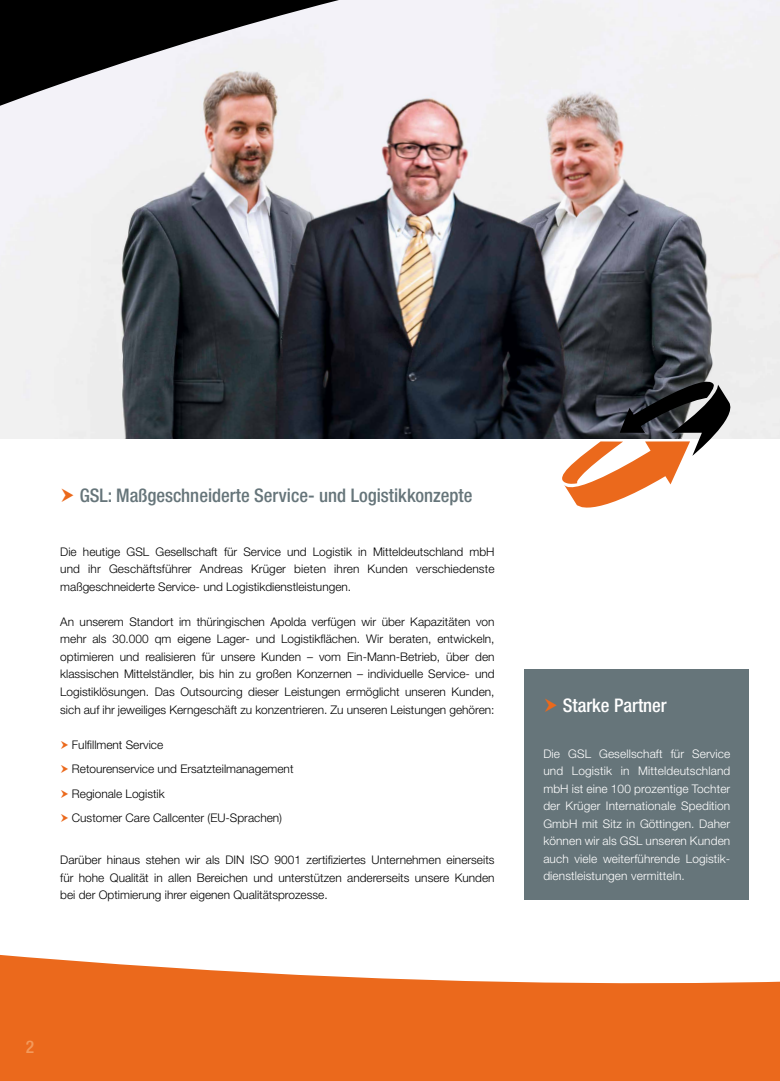
<style>
.page{position:relative;width:780px;height:1081px;background:#fff}
.page>*{position:absolute;margin:0;border:0;box-sizing:border-box;transform-origin:0 0}
.t1{font:500 condensed 18.75px "Helvetica Neue LT Std";color:#66757a}
.t2{font:500 condensed 18.75px "Helvetica Neue LT Std";color:#fff}
.t3{font:500 condensed 17.5px "Helvetica Neue LT Std";color:#f39a5c}
.t4{font:300 11.88px/17.5px "Helvetica Neue LT Std";color:#000;text-align:justify}
.t5{font:300 11.88px/17.5px "Helvetica Neue LT Std";letter-spacing:.01em;color:#fff;text-align:justify}
</style>
<div class="page">
<img style="left:0;top:0;width:780px;height:438px">
<svg style="left:0;top:954px;width:780px;height:127px;fill:#eb691c"></svg>
<svg style="left:0;top:0;width:381px;height:110px;fill:#f1f0f1"></svg>
<div style="left:524px;top:669px;width:225px;height:230px;background:#66757a"></div>
<svg style="left:559px;top:370px;width:179px;height:138px"></svg>
<h1 class="t1" style="left:80px;top:485px;width:394px">GSL: Maßgeschneiderte Service- und Logistikkonzepte</h1>
<p class="t4" style="left:60px;top:543px;width:436px">Die heutige GSL Gesellschaft für Service und Logistik in Mitteldeutschland mbH und ihr Geschäftsführer Andreas Krüger bieten ihren Kunden verschiedenste maßgeschneiderte Service- und Logistikdienstleistungen.</p>
<p class="t4" style="left:60px;top:613px;width:436px">An unserem Standort im thüringischen Apolda verfügen wir über Kapazitäten von mehr als 30.000 qm eigene Lager- und Logistikflächen. Wir beraten, entwickeln, optimieren und realisieren für unsere Kunden – vom Ein-Mann-Betrieb, über den klassischen Mittelständler, bis hin zu großen Konzernen – individuelle Service- und Logistiklösungen. Das Outsourcing dieser Leistungen ermöglicht unseren Kunden, sich auf ihr jeweiliges Kerngeschäft zu konzentrieren. Zu unseren Leistungen gehören:</p>
<p class="t4" style="left:72px;top:732px;width:223px;line-height:24.6px;text-align:left">Fulfillment Service<br>Retourenservice und Ersatzteilmanagement<br>Regionale Logistik<br>Customer Care Callcenter (EU-Sprachen)</p>
<p class="t4" style="left:60px;top:851px;width:436px">Darüber hinaus stehen wir als DIN ISO 9001 zertifiziertes Unternehmen einerseits für hohe Qualität in allen Bereichen und unterstützen andererseits unsere Kunden bei der Optimierung ihrer eigenen Qualitätsprozesse.</p>
<h1 class="t2" style="left:562px;top:694px;width:106px">Starke Partner</h1>
<p class="t5" style="left:543px;top:744px;width:188px">Die GSL Gesellschaft für Service und Logistik in Mitteldeutschland mbH ist eine 100 prozentige Tochter der Krüger Internationale Spedition GmbH mit Sitz in Göttingen. Daher können wir als GSL unseren Kunden auch viele weiterführende Logistik&shy;dienstleistungen vermitteln.</p>
<h2 class="t3" style="left:26px;top:1036px;width:10px">2</h2>
</div>
